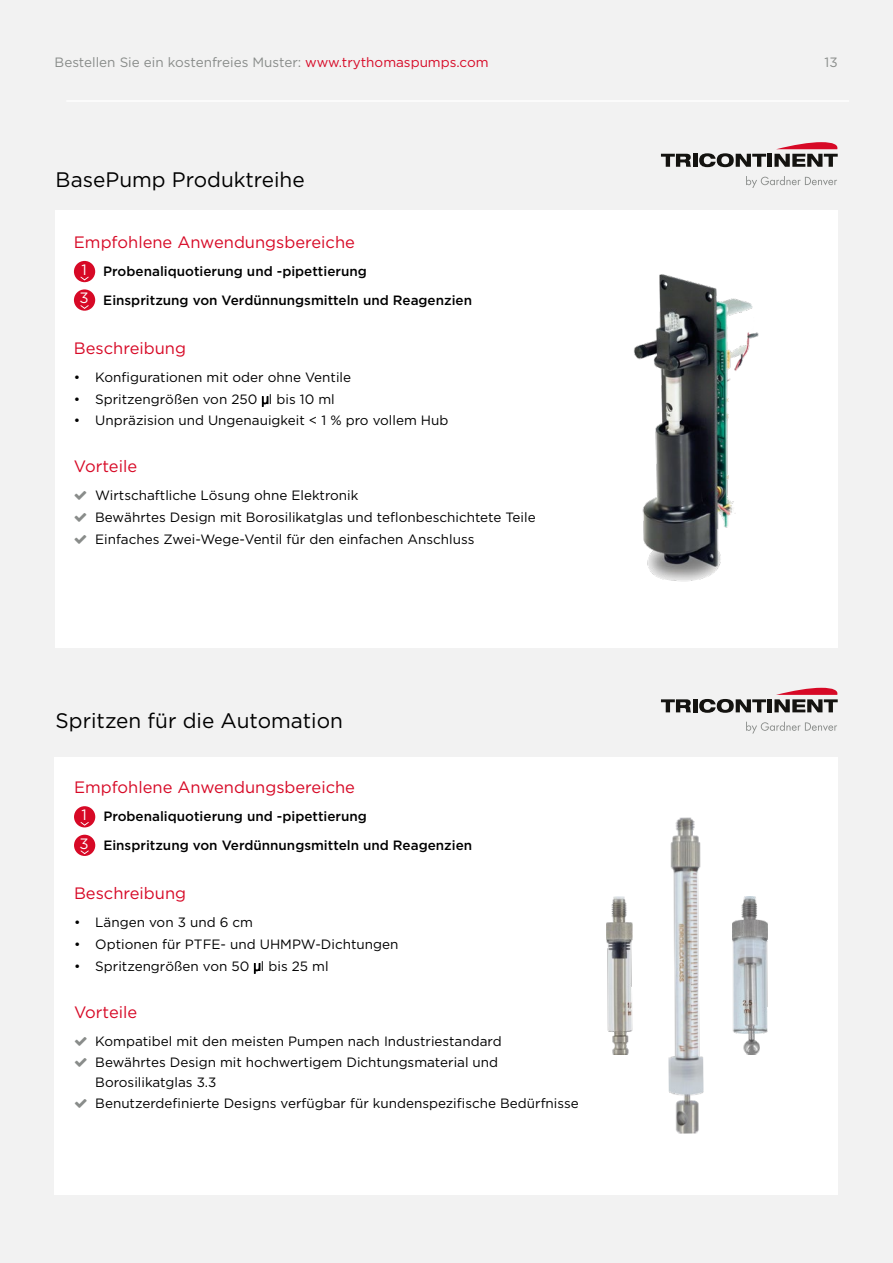
<style>
.page{position:relative;width:893px;height:1263px;background:#f2f2f2}
.page>*{position:absolute;margin:0;border:0;box-sizing:border-box;transform-origin:0 0}
.t1{font:21px "Gotham";color:#000}
.t2{font:16.5px "Gotham";color:#d70926}
.t3{font:15px "Gotham";color:#fff}
.t4{font:13.5px/21.6px "Gotham";color:#000}
.t5{font:500 13.5px "Gotham";color:#000}
.t6{font:13.5px "Gotham";color:#898c8a}
.s1{color:#d70926}
.s2{font-family:"Helvetica";font-weight:300}
.s3{font-weight:400;font-size:15px;color:#fff}
</style>
<div class="page">
<div style="left:55px;top:211px;width:783px;height:437px;background:#fff"></div>
<div style="left:74px;top:261px;width:21px;height:21px;background:#d70926;border-radius:50%"></div>
<svg style="left:80px;top:277px;width:9px;height:3px"></svg>
<div style="left:74px;top:289px;width:21px;height:22px;background:#d70926;border-radius:50%"></div>
<svg style="left:80px;top:305px;width:9px;height:4px"></svg>
<svg style="left:262px;top:396px;width:6px;height:10px"></svg>
<div style="left:55px;top:757px;width:783px;height:437px;background:#fff"></div>
<div style="left:74px;top:806px;width:21px;height:21px;background:#d70926;border-radius:50%"></div>
<svg style="left:80px;top:822px;width:9px;height:4px"></svg>
<div style="left:74px;top:835px;width:21px;height:21px;background:#d70926;border-radius:50%"></div>
<svg style="left:80px;top:850px;width:9px;height:4px"></svg>
<svg style="left:254px;top:963px;width:6px;height:10px"></svg>
<img style="left:634px;top:274px;width:125px;height:308px">
<img style="left:668px;top:817px;width:36px;height:317px">
<img style="left:606px;top:897px;width:27px;height:157px">
<img style="left:733px;top:897px;width:35px;height:157px">
<hr style="left:66px;top:100px;width:783px;height:2px;background:#fff">
<svg style="left:746px;top:176px;width:91px;height:12px"></svg>
<svg style="left:661px;top:154px;width:30px;height:13px"></svg>
<hr style="left:693px;top:154px;width:4px;height:13px;background:#141310">
<svg style="left:699px;top:153px;width:67px;height:14px"></svg>
<div style="left:767px;top:154px;width:5px;height:13px;background:#141310"></div>
<svg style="left:774px;top:142px;width:64px;height:25px"></svg>
<svg style="left:746px;top:722px;width:91px;height:11px"></svg>
<svg style="left:661px;top:699px;width:30px;height:13px"></svg>
<hr style="left:693px;top:699px;width:4px;height:13px;background:#141310">
<svg style="left:699px;top:699px;width:67px;height:14px"></svg>
<div style="left:767px;top:699px;width:5px;height:13px;background:#141310"></div>
<svg style="left:774px;top:688px;width:64px;height:24px"></svg>
<p class="t6" style="left:55px;top:54px;width:435px">Bestellen Sie ein kostenfreies Muster: <span class="s1">www.trythomaspumps.com</span></p>
<p class="t6" style="left:825px;top:54px;width:15px">13</p>
<h1 class="t1" style="left:56px;top:168px;width:251px">BasePump Produktreihe</h1>
<p class="t2" style="left:74px;top:233px;width:283px">Empfohlene Anwendungsbereiche</p>
<p class="t3" style="left:81px;top:261px;width:7px">1</p>
<p class="t5" style="left:103px;top:264px;width:265px">Probenaliquotierung und -pipettierung</p>
<p class="t3" style="left:80px;top:290px;width:11px">3</p>
<p class="t5" style="left:103px;top:292px;width:370px">Einspritzung von Verdünnungsmitteln und Reagenzien</p>
<p class="t2" style="left:74px;top:339px;width:114px">Beschreibung</p>
<p class="t4" style="left:74px;top:366px;width:279px">• Konfigurationen mit oder ohne Ventile</p>
<p class="t4" style="left:74px;top:388px;width:262px">• Spritzengrößen von 250 <span class="s2">μ</span>l bis 10 ml</p>
<p class="t4" style="left:74px;top:409px;width:376px">• Unpräzision und Ungenauigkeit &lt; 1 % pro vollem Hub</p>
<p class="t2" style="left:74px;top:457px;width:65px">Vorteile</p>
<p class="t4" style="left:95px;top:484px;width:442px">Wirtschaftliche Lösung ohne Elektronik<br>Bewährtes Design mit Borosilikatglas und teflonbeschichtete Teile<br>Einfaches Zwei-Wege-Ventil für den einfachen Anschluss</p>
<h1 class="t1" style="left:56px;top:709px;width:289px">Spritzen für die Automation</h1>
<p class="t2" style="left:74px;top:778px;width:283px">Empfohlene Anwendungsbereiche</p>
<p class="t5" style="left:82px;top:809px;width:287px"><span class="s3">1</span> Probenaliquotierung und -pipettierung</p>
<p class="t3" style="left:80px;top:835px;width:11px">3</p>
<p class="t5" style="left:103px;top:837px;width:370px">Einspritzung von Verdünnungsmitteln und Reagenzien</p>
<p class="t2" style="left:74px;top:884px;width:114px">Beschreibung</p>
<p class="t4" style="left:74px;top:911px;width:180px">• Längen von 3 und 6 cm</p>
<p class="t4" style="left:74px;top:933px;width:326px">• Optionen für PTFE- und UHMPW-Dichtungen</p>
<p class="t4" style="left:74px;top:955px;width:256px">• Spritzengrößen von 50 <span class="s2">μ</span>l bis 25 ml</p>
<p class="t2" style="left:74px;top:1003px;width:65px">Vorteile</p>
<p class="t4" style="left:95px;top:1030px;width:408px">Kompatibel mit den meisten Pumpen nach Industriestandard<br>Bewährtes Design mit hochwertigem Dichtungsmaterial und</p>
<p class="t4" style="left:95px;top:1071px;width:485px">Borosilikatglas 3.3<br>Benutzerdefinierte Designs verfügbar für kundenspezifische Bedürfnisse</p>
</div>
